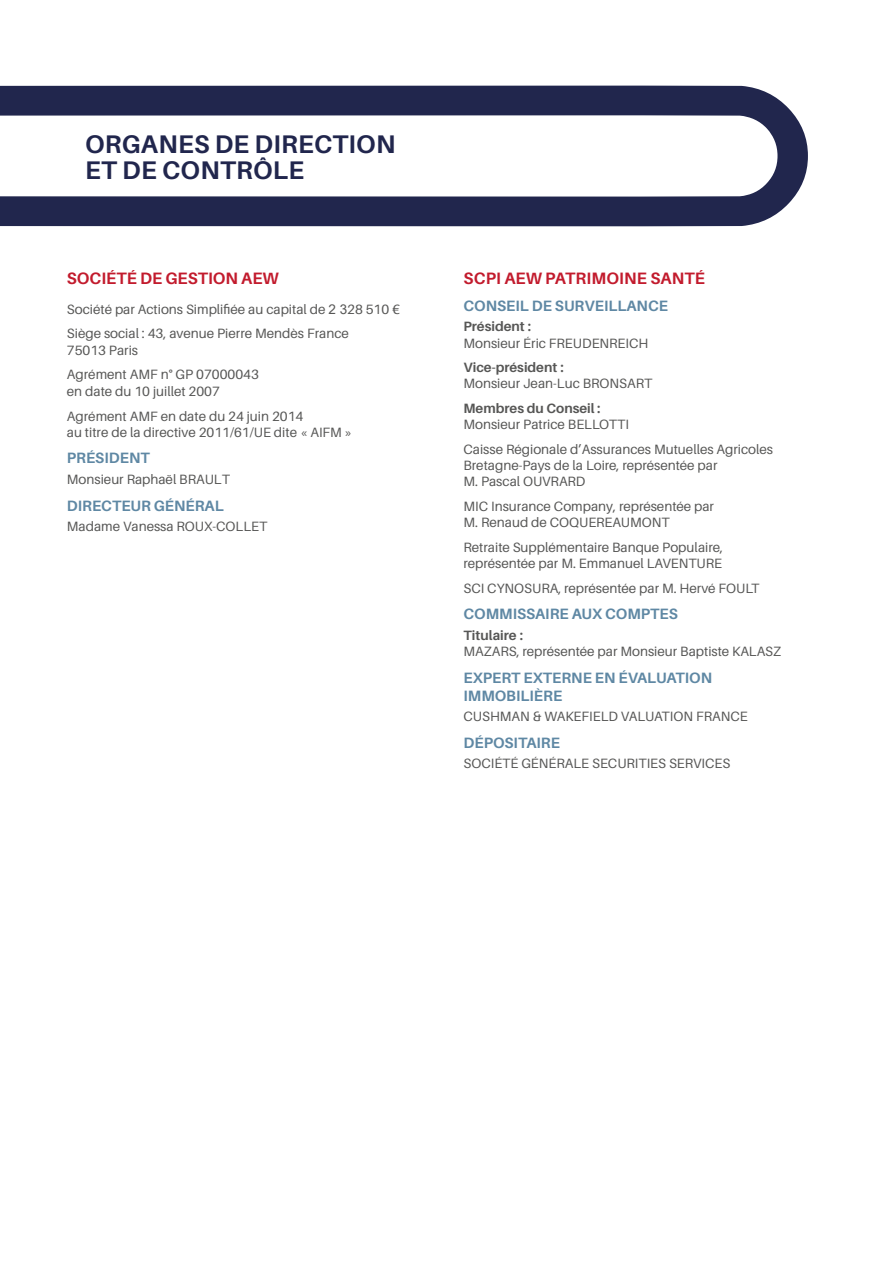
<style>
.page{position:relative;width:893px;height:1263px;background:#fff}
.page>*{position:absolute;margin:0;border:0;box-sizing:border-box;transform-origin:0 0}
.t1{font:700 25.5px/25.5px "Aileron";letter-spacing:.01em;color:#21264d}
.t2{font:700 16.5px "Aileron";color:#c21b2d}
.t3{font:700 15px/18px "Aileron";color:#5f88a4}
.t4{font:13.5px/24.8px "Aileron";color:#575756}
.t5{font:700 13.5px "Aileron";color:#575756}
.s1{font-family:"Arial"}
</style>
<div class="page">
<svg style="left:0;top:85px;width:808px;height:142px"></svg>
<h1 class="t1" style="left:85px;top:132px;width:312px">ORGANES DE DIRECTION<br>ET DE CONTRÔLE</h1>
<p class="t2" style="left:67px;top:269px;width:213px">SOCIÉTÉ DE GESTION AEW</p>
<p class="t4" style="left:67px;top:297px;width:335px">Société par Actions Simplifiée au capital de <span class="s1">2 3</span>28 510 €<br>Siège social : 43, avenue Pierre Mendès France</p>
<p class="t4" style="left:67px;top:338px;width:193px">75013 Paris<br>Agrément AMF n° GP 07000043</p>
<p class="t4" style="left:67px;top:379px;width:238px">en date du 10 juillet 2007<br>Agrément AMF en date du 24 juin 2014</p>
<p class="t4" style="left:67px;top:420px;width:287px">au titre de la directive 2011/61/UE dite « AIFM »</p>
<p class="t3" style="left:67px;top:449px;width:84px">PRÉSIDENT</p>
<p class="t4" style="left:67px;top:467px;width:165px">Monsieur Raphaël BRAULT</p>
<p class="t3" style="left:67px;top:496px;width:158px">DIRECTEUR GÉNÉRAL</p>
<p class="t4" style="left:67px;top:514px;width:202px">Madame Vanessa ROUX-COLLET</p>
<p class="t2" style="left:464px;top:269px;width:243px">SCPI AEW PATRIMOINE SANTÉ</p>
<p class="t3" style="left:463px;top:297px;width:206px">CONSEIL DE SURVEILLANCE</p>
<p class="t5" style="left:463px;top:319px;width:69px">Président :</p>
<p class="t4" style="left:463px;top:331px;width:186px">Monsieur Éric FREUDENREICH</p>
<p class="t5" style="left:463px;top:360px;width:102px">Vice-président :</p>
<p class="t4" style="left:463px;top:371px;width:190px">Monsieur Jean-Luc BRONSART</p>
<p class="t5" style="left:463px;top:401px;width:139px">Membres du Conseil :</p>
<p class="t4" style="left:463px;top:412px;width:311px">Monsieur Patrice BELLOTTI<br>Caisse Régionale d’Assurances Mutuelles Agricoles</p>
<p class="t4" style="left:463px;top:458px;width:255px;line-height:16.2px">Bretagne-Pays de la Loire, représentée par<br>M. Pascal OUVRARD</p>
<p class="t4" style="left:463px;top:498px;width:252px;line-height:16.2px">MIC Insurance Company, représentée par<br>M. Renaud de COQUEREAUMONT</p>
<p class="t4" style="left:463px;top:539px;width:261px;line-height:16.2px">Retraite Supplémentaire Banque Populaire, représentée par M. Emmanuel LAVENTURE</p>
<p class="t4" style="left:463px;top:576px;width:298px">SCI CYNOSURA, représentée par M. Hervé FOULT</p>
<p class="t3" style="left:463px;top:605px;width:216px">COMMISSAIRE AUX COMPTES</p>
<p class="t5" style="left:463px;top:628px;width:61px">Titulaire :</p>
<p class="t4" style="left:463px;top:639px;width:319px">MAZARS, représentée par Monsieur Baptiste KALASZ</p>
<p class="t3" style="left:463px;top:668px;width:250px">EXPERT EXTERNE EN ÉVALUATION<br>IMMOBILIÈRE</p>
<p class="t4" style="left:463px;top:704px;width:286px">CUSHMAN &amp; WAKEFIELD VALUATION FRANCE</p>
<p class="t3" style="left:463px;top:733px;width:98px">DÉPOSITAIRE</p>
<p class="t4" style="left:463px;top:751px;width:268px">SOCIÉTÉ GÉNÉRALE SECURITIES SERVICES</p>
</div>
